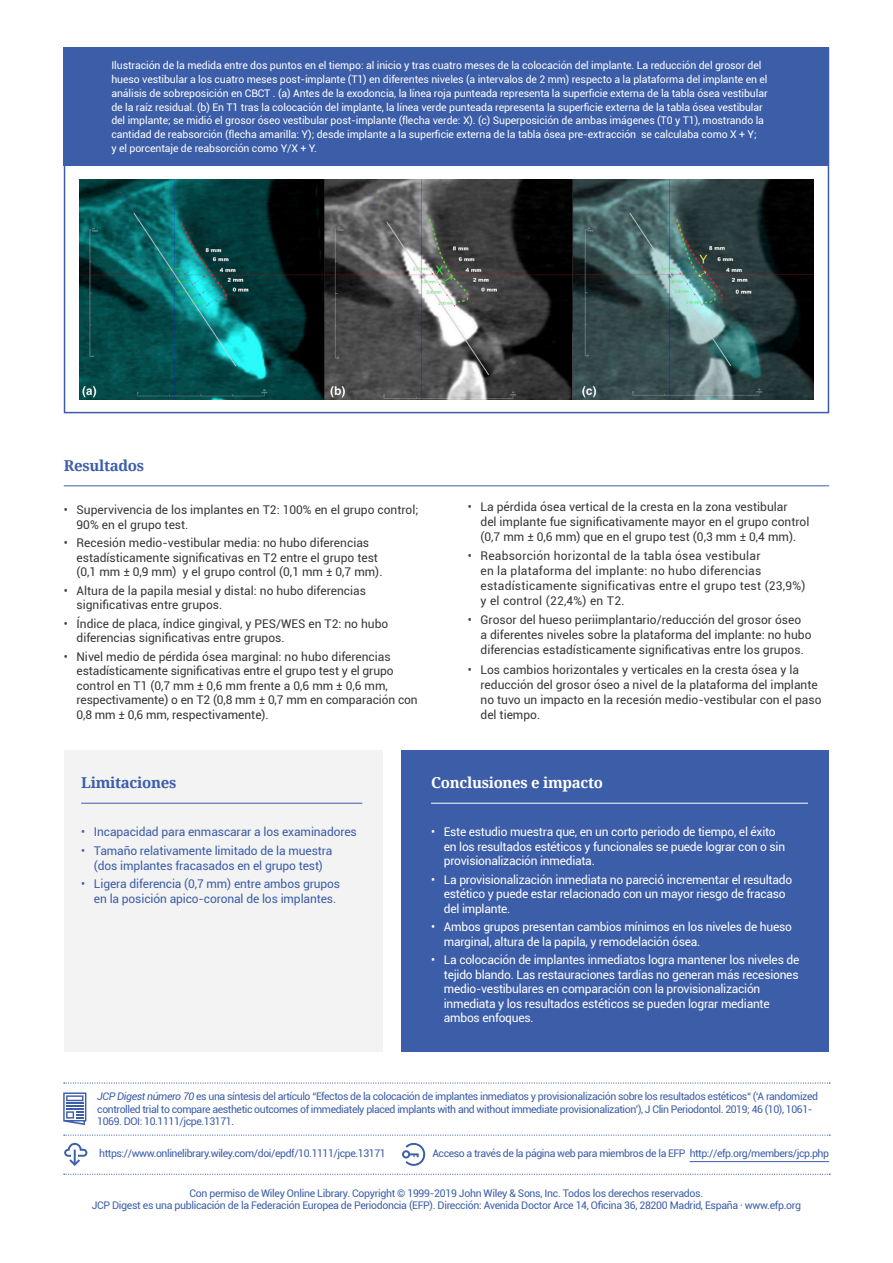
<style>
.page{position:relative;width:893px;height:1263px;background:#fff}
.page>*{position:absolute;margin:0;border:0;box-sizing:border-box;transform-origin:0 0}
.t1{font:700 15px "Noto Serif";letter-spacing:-.02em;color:#3c5da8}
.t2{font:700 15px "Noto Serif";letter-spacing:-.02em;color:#fff}
.t3{font:12px/14.4px "Roboto";color:#363838}
.t4{font:12px/14.4px "Roboto";letter-spacing:-.02em;color:#fff}
.t5{font:12px/14.4px "Roboto";letter-spacing:-.01em;color:#3c5da8;text-align:center}
.t6{font:12px/15px "Roboto";letter-spacing:.02em;color:#363838}
.t7{font:10.5px/13.8px "Roboto";letter-spacing:-.01em;color:#fff}
.t8{font:10.5px/12.6px "Roboto";letter-spacing:-.04em;color:#3c5da8}
.s1{font-style:italic}
</style>
<div class="page">
<div style="left:64px;top:48px;width:765px;height:118px;background:#3c5da8"></div>
<img style="left:79px;top:179px;width:735px;height:220px">
<hr style="left:64px;top:485px;width:765px;height:1px;background:#3c5da8">
<div style="left:64px;top:750px;width:319px;height:301px;background:#f3f3f3"></div>
<hr style="left:81px;top:803px;width:281px;height:1px;background:#3c5da8">
<div style="left:401px;top:750px;width:428px;height:301px;background:#3c5da8"></div>
<hr style="left:431px;top:803px;width:377px;height:1px;background:#fff">
<svg style="left:64px;top:1174px;width:766px;height:1px"></svg>
<svg style="left:64px;top:1082px;width:766px;height:1px"></svg>
<svg style="left:63px;top:1092px;width:23px;height:33px"></svg>
<svg style="left:64px;top:1134px;width:766px;height:2px"></svg>
<hr style="left:690px;top:1161px;width:139px;height:1px;background:#3c5da8">
<svg style="left:402px;top:1143px;width:24px;height:23px"></svg>
<svg style="left:64px;top:1142px;width:24px;height:24px"></svg>
<p class="t7" style="left:111px;top:58px;width:658px">Ilustración de la medida entre dos puntos en el tiempo: al inicio y tras cuatro meses de la colocación del implante. La reducción del grosor del hueso vestibular a los cuatro meses post-implante (T1) en diferentes niveles (a intervalos de 2 mm) respecto a la plataforma del implante en el análisis de sobreposición en CBCT . (a) Antes de la exodoncia, la línea roja punteada representa la superficie externa de la tabla ósea vestibular de la raíz residual. (b) En T1 tras la colocación del implante, la línea verde punteada representa la superficie externa de la tabla ósea vestibular del implante; se midió el grosor óseo vestibular post-implante (flecha verde: X). (c) Superposición de ambas imágenes (T0 y T1), mostrando la cantidad de reabsorción (flecha amarilla: Y); desde implante a la superficie externa de la tabla ósea pre-extracción se calculaba como X + Y;<br>y el porcentaje de reabsorción como Y/X + Y.</p>
<p class="t1" style="left:64px;top:455px;width:82px">Resultados</p>
<p class="t3" style="left:77px;top:502px;width:343px;text-indent:-13px">• Supervivencia de los implantes en T2: 100% en el grupo control;<br>90% en el grupo test.</p>
<p class="t3" style="left:77px;top:535px;width:307px;text-indent:-13px">• Recesión medio-vestibular media: no hubo diferencias estadísticamente significativas en T2 entre el grupo test (0,1 mm ± 0,9 mm) y el grupo control (0,1 mm ± 0,7 mm).</p>
<p class="t3" style="left:77px;top:583px;width:291px;text-indent:-13px">• Altura de la papila mesial y distal: no hubo diferencias significativas entre grupos.</p>
<p class="t3" style="left:77px;top:616px;width:313px;text-indent:-13px">• Índice de placa, índice gingival, y PES/WES en T2: no hubo diferencias significativas entre grupos.</p>
<p class="t3" style="left:77px;top:649px;width:343px;text-indent:-13px">• Nivel medio de pérdida ósea marginal: no hubo diferencias estadísticamente significativas entre el grupo test y el grupo control en T1 (0,7 mm ± 0,6 mm frente a 0,6 mm ± 0,6 mm, respectivamente) o en T2 (0,8 mm ± 0,7 mm en comparación con 0,8 mm ± 0,6 mm, respectivamente).</p>
<p class="t3" style="left:480px;top:499px;width:330px;line-height:15px;text-indent:-13px">• La pérdida ósea vertical de la cresta en la zona vestibular<br>del implante fue significativamente mayor en el grupo control (0,7 mm ± 0,6 mm) que en el grupo test (0,3 mm ± 0,4 mm).</p>
<p class="t6" style="left:480px;top:548px;width:326px;text-indent:-13px">• Reabsorción horizontal de la tabla ósea vestibular<br>en la plataforma del implante: no hubo diferencias estadísticamente significativas entre el grupo test (23,9%) y el control (22,4%) en T2.</p>
<p class="t3" style="left:480px;top:612px;width:333px;line-height:15px;text-indent:-13px">• Grosor del hueso periimplantario/reducción del grosor óseo<br>a diferentes niveles sobre la plataforma del implante: no hubo diferencias estadísticamente significativas entre los grupos.</p>
<p class="t3" style="left:480px;top:661px;width:343px;line-height:15px;text-indent:-13px">• Los cambios horizontales y verticales en la cresta ósea y la reducción del grosor óseo a nivel de la plataforma del implante no tuvo un impacto en la recesión medio-vestibular con el paso del tiempo.</p>
<p class="t1" style="left:81px;top:772px;width:97px">Limitaciones</p>
<p class="t5" style="left:81px;top:824px;width:277px">• Incapacidad para enmascarar a los examinadores</p>
<p class="t5" style="left:81px;top:843px;width:253px">• Tamaño relativamente limitado de la muestra (dos implantes fracasados en el grupo test)</p>
<p class="t5" style="left:94px;top:876px;width:248px;text-align:left;text-indent:-13px">• Ligera diferencia (0,7 mm) entre ambos grupos en la posición apico-coronal de los implantes.</p>
<p class="t2" style="left:431px;top:772px;width:174px">Conclusiones e impacto</p>
<p class="t4" style="left:444px;top:824px;width:343px;text-indent:-13px">• Este estudio muestra que, en un corto periodo de tiempo, el éxito en los resultados estéticos y funcionales se puede lograr con o sin provisionalización inmediata.</p>
<p class="t4" style="left:444px;top:872px;width:350px;text-indent:-13px">• La provisionalización inmediata no pareció incrementar el resultado estético y puede estar relacionado con un mayor riesgo de fracaso del implante.</p>
<p class="t4" style="left:444px;top:919px;width:350px;text-indent:-13px">• Ambos grupos presentan cambios mínimos en los niveles de hueso marginal, altura de la papila, y remodelación ósea.</p>
<p class="t4" style="left:444px;top:952px;width:357px;text-indent:-13px">• La colocación de implantes inmediatos logra mantener los niveles de tejido blando. Las restauraciones tardías no generan más recesiones medio-vestibulares en comparación con la provisionalización inmediata y los resultados estéticos se pueden lograr mediante ambos enfoques.</p>
<p class="t8" style="left:97px;top:1089px;width:722px"><span class="s1">JCP Digest número 70</span> es una síntesis del artículo “Efectos de la colocación de implantes inmediatos y provisionalización sobre los resultados estéticos“ (‘A randomized controlled trial to compare aesthetic outcomes of immediately placed implants with and without immediate provisionalization’), J Clin Periodontol. 2019; 46 (10), 1061-<br>1069. DOI: 10.1111/jcpe.13171.</p>
<p class="t8" style="left:99px;top:1147px;width:288px">https://www.onlinelibrary.wiley.com/doi/epdf/10.1111/jcpe.13171</p>
<p class="t8" style="left:432px;top:1147px;width:398px">Acceso a través de la página web para miembros de la EFP http://efp.org/members/jcp.php</p>
<p class="t8" style="left:190px;top:1186px;width:515px">Con permiso de Wiley Online Library. Copyright © 1999-2019 John Wiley &amp; Sons, Inc. Todos los derechos reservados.</p>
<p class="t8" style="left:92px;top:1199px;width:711px">JCP Digest es una publicación de la Federación Europea de Periodoncia (EFP). Dirección: Avenida Doctor Arce 14, Oficina 36, 28200 Madrid, España · www.efp.org</p>
</div>
